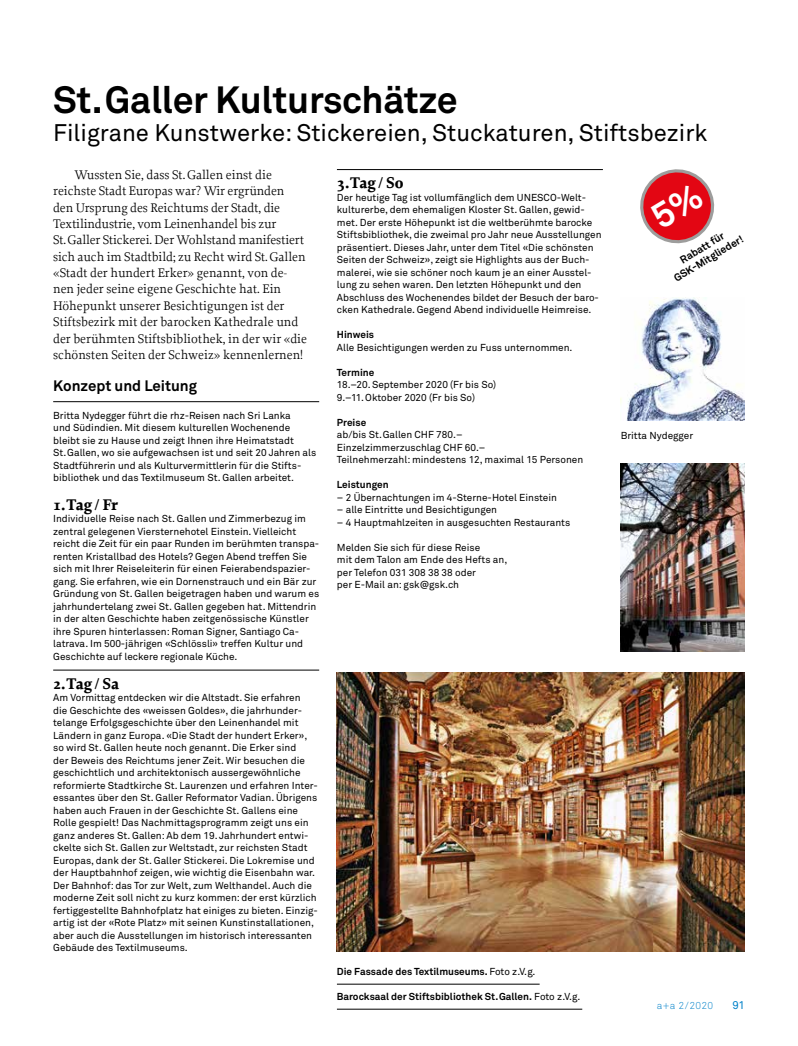
<style>
.page{position:relative;width:798px;height:1046px;background:#fff}
.page>*{position:absolute;margin:0;border:0;box-sizing:border-box;transform-origin:0 0}
.t1{font:700 37.5px "Akkurat";letter-spacing:-.01em;color:#000}
.t2{font:23.75px "Akkurat";color:#000}
.t3{font:700 16.25px "Proforma";color:#000}
.t4{font:700 15px "Akkurat";color:#000}
.t5{font:13.12px/16.4px "Proforma";color:#000}
.t6{font:11.25px "Akkurat";color:#0081c9}
.t7{font:700 10.38px/12.5px "Akkurat";color:#000;text-align:center}
.t8{font:10px/12.5px "Akkurat";color:#000}
.t9{font:700 10px "Akkurat";color:#000}
.t10{font:300 10px "Akkurat";color:#0081c9}
.s1{font-weight:400}
</style>
<div class="page">
<hr style="left:53px;top:401px;width:266px;height:1px;background:#000">
<hr style="left:53px;top:669px;width:266px;height:1px;background:#000">
<hr style="left:337px;top:169px;width:265px;height:1px;background:#000">
<hr style="left:337px;top:983px;width:202px;height:1px;background:#000">
<hr style="left:337px;top:1008px;width:245px;height:1px;background:#000">
<img style="left:337px;top:672px;width:407px;height:279px">
<img style="left:620px;top:463px;width:124px;height:188px">
<img style="left:620px;top:297px;width:124px;height:124px">
<svg style="left:640px;top:169px;width:75px;height:75px"></svg>
<h1 class="t1" style="left:53px;top:76px;width:406px">St.Galler Kulturschätze</h1>
<h2 class="t2" style="left:53px;top:117px;width:655px">Filigrane Kunstwerke: Stickereien, Stuckaturen, Stiftsbezirk</h2>
<p class="t5" style="left:53px;top:166px;width:255px;text-indent:21px">Wussten Sie, dass St.Gallen einst die reichste Stadt Europas war? Wir ergründen den Ursprung des Reichtums der Stadt, die Textilindustrie, vom Leinenhandel bis zur St.Galler Stickerei. Der Wohlstand manifestiert sich auch im Stadtbild; zu Recht wird St.Gallen «Stadt der hundert Erker» genannt, von de&shy;nen jeder seine eigene Geschichte hat. Ein Höhepunkt unserer Besichtigungen ist der Stiftsbezirk mit der barocken Kathedrale und der berühmten Stiftsbibliothek, in der wir «die schönsten Seiten der Schweiz» kennenlernen!</p>
<h3 class="t4" style="left:53px;top:376px;width:145px">Konzept und Leitung</h3>
<p class="t8" style="left:53px;top:408px;width:264px">Britta Nydegger fü hrt die rhz-Reisen nach Sri Lanka<br>und Südindien. Mit diesem kulturellen Wochenende bleibt sie zu Hause und zeigt Ihnen ihre Heimatstadt St.Gallen, wo sie aufgewachsen ist und seit 20 Jahren als Stadtfü hrerin und als Kulturvermittlerin fü r die Stifts&shy;bibliothek und das Textilmuseum St. Gallen arbeitet.</p>
<h3 class="t3" style="left:53px;top:494px;width:66px">1.Tag/ Fr</h3>
<p class="t8" style="left:53px;top:512px;width:267px">Individuelle Reise nach St. Gallen und Zimmerbezug im zentral gelegenen Viersternehotel Einstein. Vielleicht reicht die Zeit fü r ein paar Runden im berü hmten transpa&shy;renten Kristallbad des Hotels? Gegen Abend treffen Sie sich mit Ihrer Reiseleiterin fü r einen Feierabendspazier&shy;gang. Sie erfahren, wie ein Dornenstrauch und ein Bär zur Grü ndung von St. Gallen beigetragen haben und warum es jahrhundertelang zwei St. Gallen gegeben hat. Mittendrin in der alten Geschichte haben zeitgenössische Kü nstler ihre Spuren hinterlassen: Roman Signer, Santiago Ca&shy;latrava. Im 500-jährigen «Schlössli» treffen Kultur und Geschichte auf leckere regionale Küche.</p>
<h3 class="t3" style="left:53px;top:673px;width:67px">2.Tag/ Sa</h3>
<p class="t8" style="left:53px;top:691px;width:266px">Am Vormittag entdecken wir die Altstadt. Sie erfahren<br>die Geschichte des «weissen Goldes», die jahrhunder&shy;telange Erfolgsgeschichte ü ber den Leinenhandel mit Ländern in ganz Europa. «Die Stadt der hundert Erker», so wird St. Gallen heute noch genannt. Die Erker sind<br>der Beweis des Reichtums jener Zeit. Wir besuchen die geschichtlich und architektonisch aussergewöhnliche reformierte Stadtkirche St. Laurenzen und erfahren Inter&shy;essantes ü ber den St. Galler Reformator Vadian. Ü brigens haben auch Frauen in der Geschichte St. Gallens eine Rolle gespielt! Das Nachmittagsprogramm zeigt uns ein ganz anderes St. Gallen: Ab dem 19. Jahrhundert entwi&shy;ckelte sich St. Gallen zur Weltstadt, zur reichsten Stadt Europas, dank der St. Galler Stickerei. Die Lokremise und der Hauptbahnhof zeigen, wie wichtig die Eisenbahn war.<br>Der Bahnhof: das Tor zur Welt, zum Welthandel. Auch die moderne Zeit soll nicht zu kurz kommen: der erst kü rzlich fertiggestellte Bahnhofplatz hat einiges zu bieten. Einzig&shy;artig ist der «Rote Platz» mit seinen Kunstinstallationen, aber auch die Ausstellungen im historisch interessanten Gebäude des Textilmuseums.</p>
<h3 class="t3" style="left:337px;top:172px;width:68px">3.Tag/ So</h3>
<p class="t8" style="left:337px;top:191px;width:266px">Der heutige Tag ist vollumfänglich dem UNESCO-Welt&shy;kulturerbe, dem ehemaligen Kloster St. Gallen, gewid&shy;met. Der erste Höhepunkt ist die weltberü hmte barocke Stiftsbibliothek, die zweimal pro Jahr neue Ausstellungen präsentiert. Dieses Jahr, unter dem Titel «Die schönsten Seiten der Schweiz», zeigt sie Highlights aus der Buch&shy;malerei, wie sie schöner noch kaum je an einer Ausstel&shy;lung zu sehen waren. Den letzten Höhepunkt und den Abschluss des Wochenendes bildet der Besuch der baro&shy;cken Kathedrale. Gegend Abend individuelle Heimreise.</p>
<p class="t9" style="left:337px;top:328px;width:39px">Hinweis</p>
<p class="t8" style="left:337px;top:341px;width:237px">Alle Besichtigungen werden zu Fuss unternommen.</p>
<p class="t9" style="left:337px;top:366px;width:39px">Termine</p>
<p class="t8" style="left:337px;top:378px;width:161px">18.–20.September 2020 (Fr bis So)<br>9.–11.Oktober 2020 (Fr bis So)</p>
<p class="t9" style="left:337px;top:416px;width:31px">Preise</p>
<p class="t8" style="left:337px;top:428px;width:248px">ab/bis St.Gallen CHF 780.–<br>Einzelzimmerzuschlag CHF 60.–<br>Teilnehmerzahl: mindestens 12, maximal 15 Personen</p>
<p class="t9" style="left:337px;top:478px;width:53px">Leistungen</p>
<p class="t8" style="left:337px;top:491px;width:221px">– 2 Übernachtungen im 4-Sterne-Hotel Einstein</p>
<p class="t8" style="left:337px;top:503px;width:162px">– alle Eintritte und Besichtigungen</p>
<p class="t8" style="left:337px;top:516px;width:235px">– 4 Hauptmahlzeiten in ausgesuchten Restaurants</p>
<p class="t8" style="left:337px;top:541px;width:172px">Melden Sie sich für diese Reise<br>mit dem Talon am Ende des Hefts an, per Telefon 031 308 38 38 oder<br>per E-Mail an: gsk@gsk.ch</p>
<p class="t9" style="left:337px;top:964px;width:200px">Die Fassade des Textilmuseums. <span class="s1">Foto z.V.g.</span></p>
<p class="t9" style="left:337px;top:989px;width:245px">Barocksaal der Stiftsbibliothek St.Gallen. <span class="s1">Foto z.V.g.</span></p>
<p class="t7" style="left:664px;top:262px;width:80px;rotate:-31deg">Rabatt für<br>GSK-Mitglieder!</p>
<p class="t8" style="left:620px;top:429px;width:74px">Britta Nydegger</p>
<p class="t10" style="left:656px;top:999px;width:58px">a+a 2/2020</p>
<p class="t6" style="left:732px;top:998px;width:14px">91</p>
</div>
